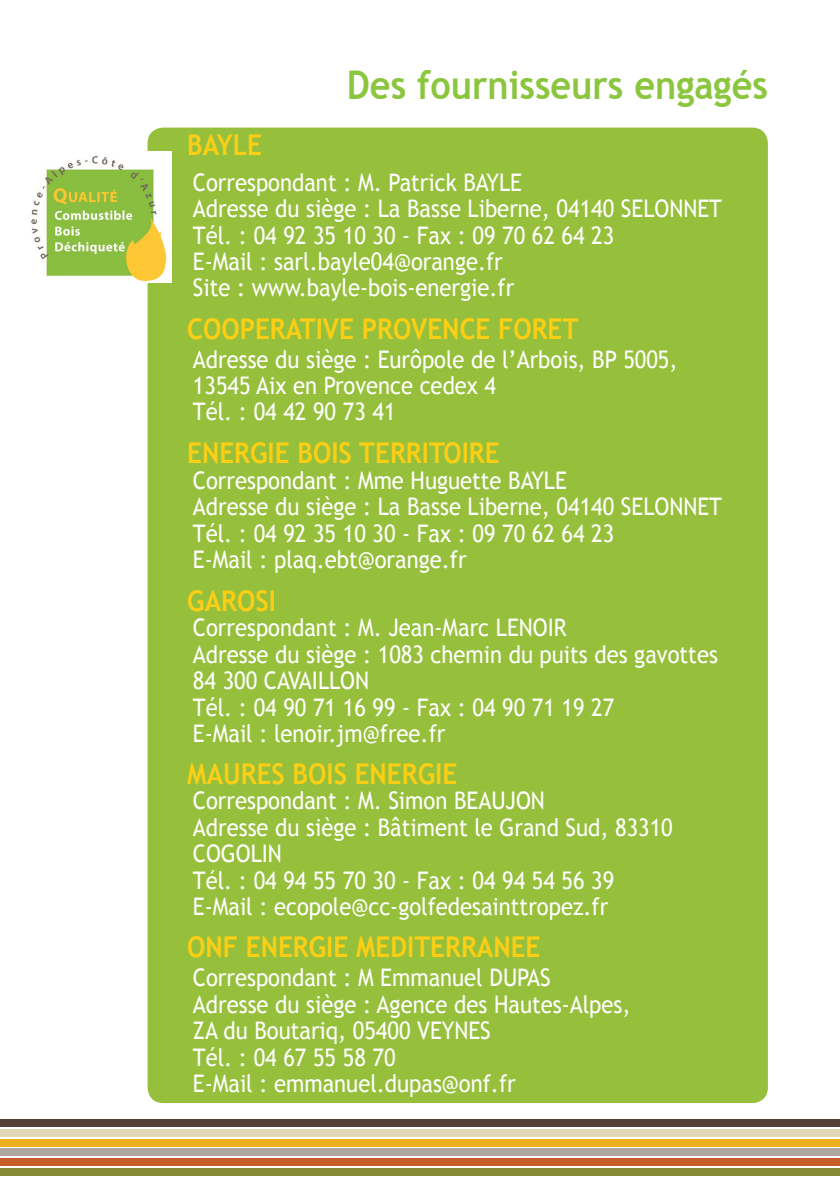
<style>
.page{position:relative;width:840px;height:1191px;background:#fff}
.page>*{position:absolute;margin:0;border:0;box-sizing:border-box;transform-origin:0 0}
.t1{font:700 39.6px "Trebuchet MS";color:#8bc63e;scale:.91 1}
.t2{font:700 28.6px "Trebuchet MS";color:#fccf15;scale:.91 1}
.t3{font:24.2px/26.4px "Trebuchet MS";color:#fff;scale:.91 1}
</style>
<div class="page">
<div style="left:147px;top:128px;width:620px;height:975px;background:#96c03c;border-radius:16px"></div>
<img style="left:31px;top:151px;width:140px;height:132px">
<div style="left:0;top:1167px;width:839px;height:8px;background:#868934"></div>
<div style="left:0;top:1129px;width:839px;height:7px;background:#e1d8b6"></div>
<div style="left:0;top:1148px;width:839px;height:8px;background:#afa7a0"></div>
<div style="left:0;top:1138px;width:839px;height:8px;background:#edaf1f"></div>
<div style="left:0;top:1158px;width:839px;height:7px;background:#c75d28"></div>
<div style="left:0;top:1119px;width:839px;height:8px;background:#544039"></div>
<h1 class="t1" style="left:346px;top:60px;width:464px">Des fournisseurs engagés</h1>
<p class="t2" style="left:187px;top:127px;width:84px">BAYLE</p>
<p class="t3" style="left:193px;top:169px;width:582px">Correspondant : M. Patrick Bayle<br>Adresse du siège : La Basse Liberne, 04140 SELONNET Tél. : 04 92 35 10 30 - Fax : 09 70 62 64 23<br>E-Mail : sarl.bayle04@orange.fr<br>Site : www.bayle-bois-energie.fr</p>
<p class="t2" style="left:187px;top:310px;width:431px">COOPERATIVE PROVENCE FORET</p>
<p class="t3" style="left:193px;top:346px;width:533px">Adresse du siège : Eurôpole de l’Arbois, BP 5005,<br>13545 Aix en Provence cedex 4<br>Tél. : 04 42 90 73 41</p>
<p class="t2" style="left:187px;top:435px;width:344px">ENERGIE BOIS TERRITOIRE</p>
<p class="t3" style="left:193px;top:467px;width:582px">Correspondant : Mme Huguette Bayle<br>Adresse du siège : La Basse Liberne, 04140 SELONNET Tél. : 04 92 35 10 30 - Fax : 09 70 62 64 23<br>E-Mail : plaq.ebt@orange.fr</p>
<p class="t2" style="left:187px;top:582px;width:99px">GAROSI</p>
<p class="t3" style="left:193px;top:615px;width:578px">Correspondant : M. Jean-Marc Lenoir<br>Adresse du siège : 1083 chemin du puits des gavottes 84 300 CAVAI LLON<br>Tél. : 04 90 71 16 99 - Fax : 04 90 71 19 27<br>E-Mail : lenoir.jm@free.fr</p>
<p class="t2" style="left:187px;top:756px;width:298px">MAURES BOIS ENERGIE</p>
<p class="t3" style="left:193px;top:788px;width:528px">Correspondant : M. Simon Beaujon<br>Adresse du siège : Bâtiment le Grand Sud, 83310<br>COGOLI N<br>Tél. : 04 94 55 70 30 - Fax : 04 94 54 56 39<br>E-Mail : ecopole@cc-golfedesainttropez.fr</p>
<p class="t2" style="left:187px;top:929px;width:389px">ONF ENERGIE MEDITERRANEE</p>
<p class="t3" style="left:193px;top:965px;width:482px">Correspondant : M Emmanuel Dupas<br>Adresse du siège : Agence des Hautes-Alpes,<br>ZA du Boutariq, 05400 VEYNES<br>Tél. : 04 67 55 58 70<br>E-Mail : emmanuel.dupas@onf.fr</p>
</div>
